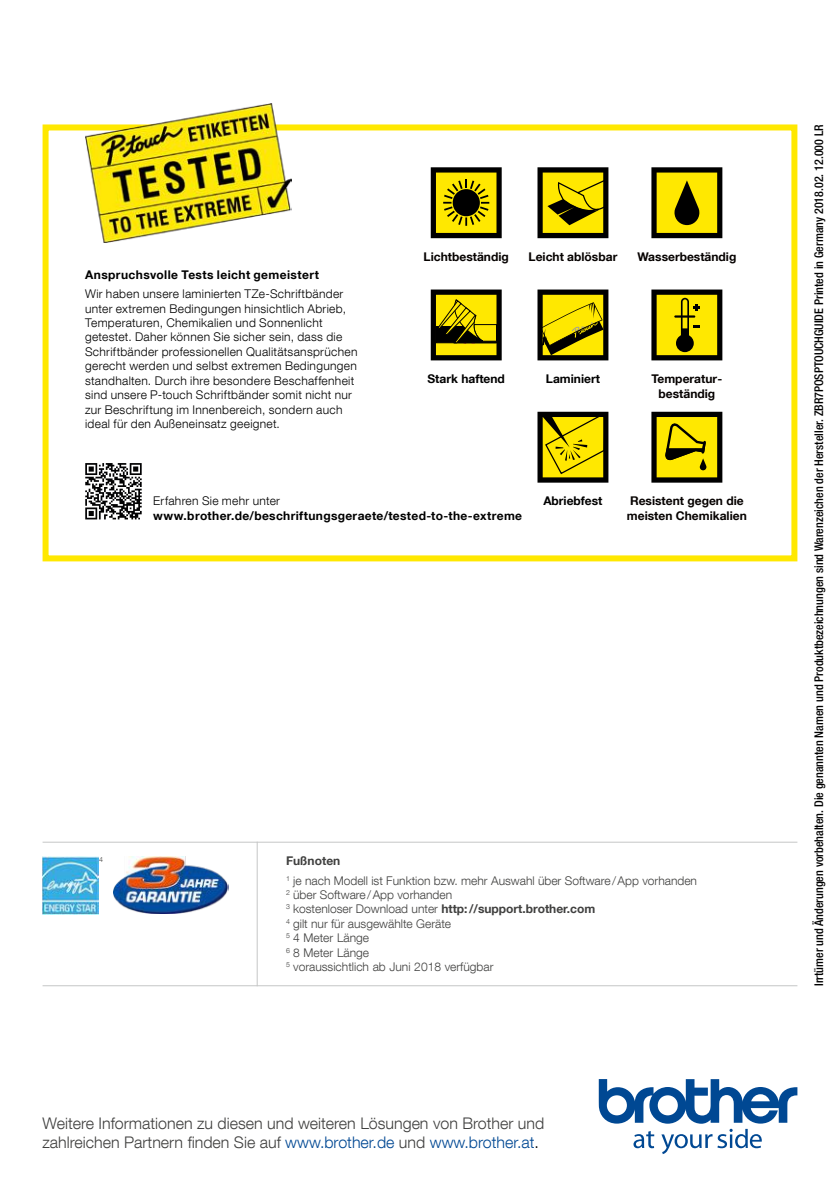
<style>
.page{position:relative;width:840px;height:1191px;background:#fff}
.page>*{position:absolute;margin:0;border:0;box-sizing:border-box;transform-origin:0 0}
.t1{font:300 16px/19.2px "Helvetica Neue LT Com";color:#40403f}
.t2{font:300 12px/14.4px "Helvetica Neue LT Com";letter-spacing:.025em;color:#000}
.t3{font:300 12px/14.4px "Helvetica Neue LT Com";color:#40403f}
.t4{font:500 condensed 12px "Helvetica Neue LT Com";color:#000}
.t5{font:700 12px/14.4px "Helvetica Neue LT Com";color:#060200;text-align:center}
.t6{font:700 12px "Helvetica Neue LT Com";letter-spacing:.03em;color:#000}
.t7{font:700 12px "Helvetica Neue LT Com";color:#000}
.t8{font:300 7px "Helvetica Neue LT Com";color:#40403f}
.s1{font-weight:700}
.s2{color:#004893}
.s3{color:#000}
</style>
<div class="page">
<svg style="left:598px;top:1079px;width:199px;height:75px"></svg>
<div style="left:43px;top:124px;width:754px;height:437px;border:6px solid #ffe800"></div>
<svg style="left:430px;top:167px;width:71px;height:71px;background:#908303"></svg>
<svg style="left:537px;top:167px;width:71px;height:71px;background:#998b02"></svg>
<svg style="left:651px;top:167px;width:71px;height:71px;background:#998b02"></svg>
<svg style="left:651px;top:289px;width:71px;height:71px;background:#a39403"></svg>
<svg style="left:430px;top:289px;width:71px;height:71px;background:#908304"></svg>
<svg style="left:537px;top:289px;width:71px;height:71px;background:#9b8d04"></svg>
<svg style="left:537px;top:412px;width:71px;height:70px;background:#a89901"></svg>
<svg style="left:651px;top:412px;width:71px;height:70px;background:#a39401"></svg>
<img style="left:85px;top:103px;width:206px;height:139px">
<svg style="left:85px;top:463px;width:57px;height:56px"></svg>
<hr style="left:43px;top:841px;width:754px;height:1px;background:#c5c6c6">
<hr style="left:256px;top:841px;width:1px;height:145px;background:#c5c6c6">
<img style="left:113px;top:857px;width:115px;height:56px">
<hr style="left:43px;top:985px;width:754px;height:1px;background:#c5c6c6">
<img style="left:43px;top:857px;width:55px;height:57px">
<p class="t6" style="left:85px;top:267px;width:235px">Anspruchsvolle Tests leicht gemeistert</p>
<p class="t2" style="left:85px;top:286px;width:274px">Wir haben unsere laminierten TZe-Schriftbänder unter extremen Bedingungen hinsichtlich Abrieb, Temperaturen, Chemikalien und Sonnenlicht getestet. Daher können Sie sicher sein, dass die Schriftbänder professionellen Qualitätsansprüchen gerecht werden und selbst extremen Bedingungen standhalten. Durch ihre besondere Beschaffenheit sind unsere P-touch Schriftbänder somit nicht nur zur Beschriftung im Innenbereich, sondern auch ideal für den Außeneinsatz geeignet.</p>
<p class="t5" style="left:423px;top:249px;width:87px">Lichtbeständig</p>
<p class="t5" style="left:528px;top:249px;width:90px">Leicht ablösbar</p>
<p class="t5" style="left:637px;top:249px;width:100px">Wasserbeständig</p>
<p class="t7" style="left:427px;top:371px;width:79px">Stark haftend</p>
<p class="t7" style="left:545px;top:371px;width:55px">Laminiert</p>
<p class="t5" style="left:651px;top:371px;width:72px">Temperatur&shy;beständig</p>
<p class="t2" style="left:153px;top:493px;width:128px">Erfahren Sie mehr unter</p>
<p class="t6" style="left:153px;top:508px;width:370px">www.brother.de/beschriftungsgeraete/tested-to-the-extreme</p>
<p class="t7" style="left:543px;top:493px;width:61px">Abriebfest</p>
<p class="t5" style="left:626px;top:493px;width:121px;text-align:left">Resistent gegen die meisten Chemikalien</p>
<p class="t8" style="left:99px;top:855px;width:5px">4</p>
<p class="t3" style="left:286px;top:851px;width:412px;line-height:19.2px"><span class="s1">Fußnoten<br></span><sup>1</sup> je nach Modell ist Funktion bzw. mehr Auswahl über Software/App vorhanden</p>
<p class="t3" style="left:286px;top:887px;width:310px"><sup>2</sup> über Software/App vorhanden<br><sup>3</sup> kostenloser Download unter <span class="s1">http://support.brother.com<br></span><sup>4</sup> gilt nur für ausgewählte Geräte<br><sup>5</sup> 4 Meter Länge<br><sup>6</sup> 8 Meter Länge<br><sup>5</sup> voraussichtlich ab Juni 2018 verfügbar</p>
<h1 class="t1" style="left:43px;top:1113px;width:503px">Weitere Informationen zu diesen und weiteren Lösungen von Brother und zahlreichen Partnern finden Sie auf <span class="s2">www.brother.de</span> und <span class="s2">www.brother.at</span><span class="s3">.</span></h1>
<p class="t4" style="left:811px;top:986px;width:863px;rotate:-90deg">Irrtümer und Änderungen vorbehalten. Die genannten Namen und Produktbezeichnungen sind Warenzeichen der Hersteller. ZBR7POSPTOUCHGUIDE Printed in Germany 2018.02. 12.000 LR</p>
</div>
